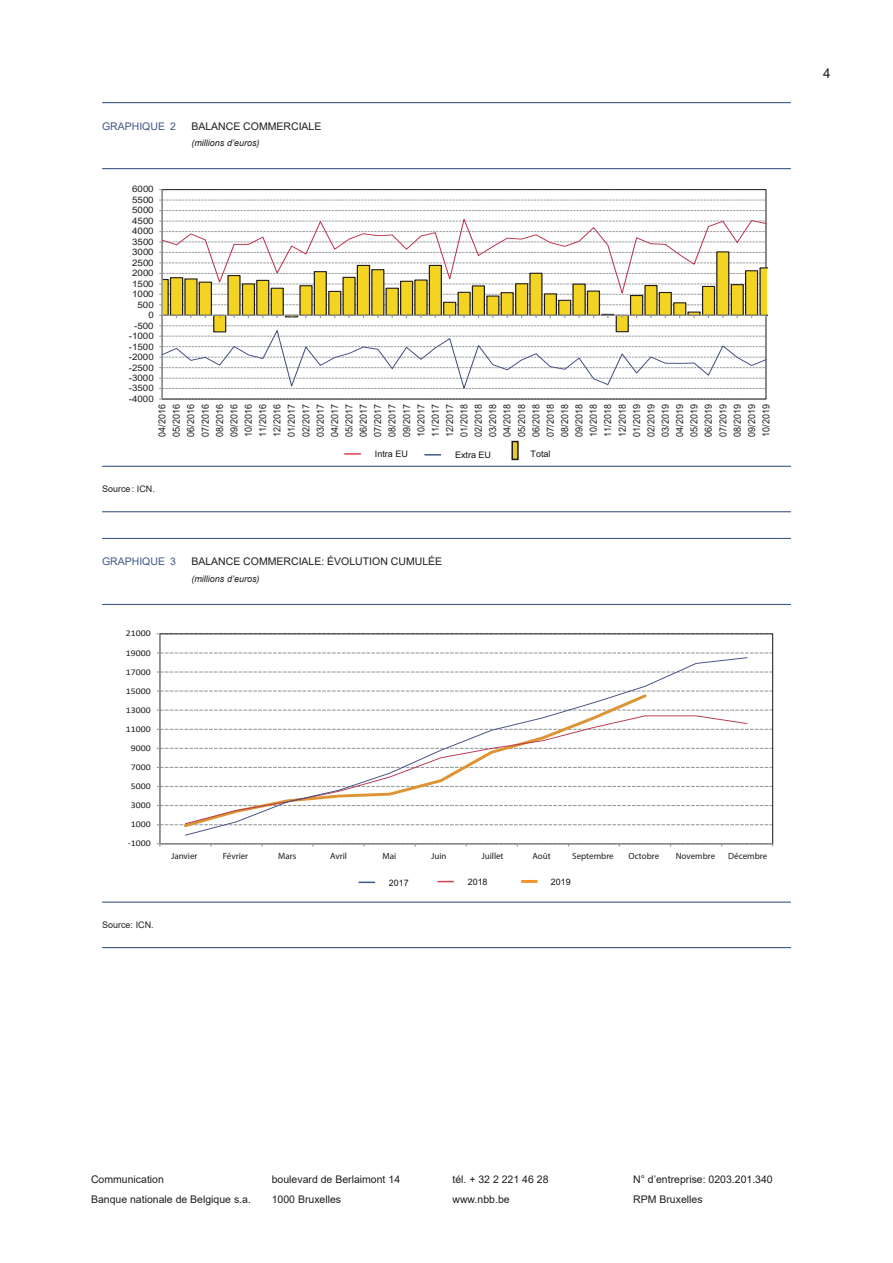
<style>
.page{position:relative;width:893px;height:1263px;background:#fff}
.page>*{position:absolute;margin:0;border:0;box-sizing:border-box;transform-origin:0 0}
.t1{font:13.5px "Arial";color:#211d1e}
.t2{font:10.5px "Arial";color:#211d1e}
.t3{font:10.5px "Arial";color:#415986}
.t4{font:9.75px/14.4px "Arial";letter-spacing:.005em;color:#211d1e;text-align:justify;scale:.91 1}
.t5{font:9px "Myriad Pro";color:#211d1e}
.t6{font:italic 9px "Arial";color:#211d1e}
.t7{font:9px "Arial";color:#211d1e}
.t8{font:9px "Arial";color:#131214}
.t9{font:8.85px "Arial";letter-spacing:.005em;color:#211d1e;scale:1.1 1}
.t10{font:8.85px "Arial";color:#131214}
.t11{font:8.7px "Calibri";letter-spacing:-.005em;color:#211d1e;scale:1.13 1}
</style>
<div class="page">
<hr style="left:102px;top:102px;width:689px;height:1px;background:#415986">
<hr style="left:102px;top:168px;width:689px;height:1px;background:#415986">
<hr style="left:102px;top:466px;width:689px;height:1px;background:#415986">
<hr style="left:102px;top:511px;width:689px;height:1px;background:#415986">
<svg style="left:163px;top:296px;width:604px;height:29px"></svg>
<hr style="left:162px;top:190px;width:1px;height:209px;background:#989c9e">
<svg style="left:159px;top:398px;width:607px;height:2px"></svg>
<svg style="left:159px;top:304px;width:607px;height:1px"></svg>
<svg style="left:159px;top:210px;width:607px;height:1px"></svg>
<svg style="left:159px;top:199px;width:607px;height:2px"></svg>
<svg style="left:159px;top:189px;width:607px;height:1px"></svg>
<hr style="left:162px;top:315px;width:604px;height:1px;background:#989c9e">
<svg style="left:159px;top:325px;width:608px;height:66px"></svg>
<svg style="left:162px;top:217px;width:605px;height:79px"></svg>
<svg style="left:344px;top:453px;width:17px;height:2px"></svg>
<svg style="left:424px;top:454px;width:17px;height:2px"></svg>
<div style="left:512px;top:442px;width:6px;height:17px;background:#e8cb2a"></div>
<div style="left:511px;top:441px;width:8px;height:19px;border:2px solid #211d1e"></div>
<hr style="left:102px;top:538px;width:689px;height:1px;background:#415986">
<hr style="left:102px;top:604px;width:689px;height:1px;background:#415986">
<hr style="left:102px;top:901px;width:689px;height:2px;background:#415986">
<hr style="left:102px;top:947px;width:689px;height:1px;background:#415986">
<hr style="left:159px;top:634px;width:1px;height:210px;background:#989c9e">
<svg style="left:157px;top:824px;width:616px;height:1px"></svg>
<svg style="left:157px;top:805px;width:616px;height:1px"></svg>
<svg style="left:157px;top:786px;width:616px;height:1px"></svg>
<svg style="left:157px;top:767px;width:616px;height:1px"></svg>
<svg style="left:157px;top:748px;width:616px;height:1px"></svg>
<svg style="left:157px;top:729px;width:616px;height:1px"></svg>
<svg style="left:157px;top:709px;width:616px;height:2px"></svg>
<svg style="left:157px;top:690px;width:616px;height:2px"></svg>
<svg style="left:157px;top:671px;width:616px;height:2px"></svg>
<svg style="left:157px;top:652px;width:616px;height:1px"></svg>
<svg style="left:157px;top:633px;width:616px;height:1px"></svg>
<svg style="left:157px;top:843px;width:616px;height:3px"></svg>
<svg style="left:184px;top:657px;width:564px;height:179px"></svg>
<svg style="left:359px;top:881px;width:16px;height:2px"></svg>
<svg style="left:437px;top:881px;width:17px;height:1px"></svg>
<hr style="left:521px;top:880px;width:16px;height:3px;background:#f4952e">
<p class="t3" style="left:102px;top:119px;width:16px">Grap</p>
<p class="t3" style="left:132px;top:119px;width:14px">hique</p>
<p class="t3" style="left:170px;top:119px;width:7px">2</p>
<p class="t2" style="left:191px;top:119px;width:132px">BALANCE COMMERCIALE</p>
<p class="t6" style="left:191px;top:137px;width:70px">(millions d’euros)</p>
<p class="t9" style="left:132px;top:183px;width:21px">6000</p>
<p class="t9" style="left:132px;top:194px;width:21px">5500</p>
<p class="t9" style="left:132px;top:204px;width:21px">5000</p>
<p class="t9" style="left:132px;top:215px;width:21px">4500</p>
<p class="t9" style="left:132px;top:225px;width:21px">4000</p>
<p class="t9" style="left:132px;top:236px;width:21px">3500</p>
<p class="t9" style="left:132px;top:246px;width:21px">3000</p>
<p class="t9" style="left:132px;top:257px;width:21px">2500</p>
<p class="t9" style="left:132px;top:267px;width:21px">2000</p>
<p class="t9" style="left:132px;top:278px;width:21px">1500</p>
<p class="t9" style="left:132px;top:288px;width:21px">1000</p>
<p class="t9" style="left:137px;top:298px;width:16px">500</p>
<p class="t9" style="left:148px;top:309px;width:6px">0</p>
<p class="t9" style="left:134px;top:319px;width:19px">-500</p>
<p class="t9" style="left:129px;top:330px;width:24px">-1000</p>
<p class="t9" style="left:129px;top:340px;width:24px">-1500</p>
<p class="t9" style="left:129px;top:351px;width:24px">-2000</p>
<p class="t9" style="left:129px;top:361px;width:24px">-2500</p>
<p class="t9" style="left:129px;top:372px;width:24px">-3000</p>
<p class="t9" style="left:129px;top:382px;width:24px">-3500</p>
<p class="t9" style="left:129px;top:393px;width:24px">-4000</p>
<p class="t4" style="left:155px;top:437px;width:37px;rotate:-90deg">04/2016<br>05/2016<br>06/2016<br>07/2016<br>08/2016<br>09/2016<br>10/2016<br>11/2016<br>12/2016<br>01/2017<br>02/2017<br>03/2017<br>04/2017<br>05/2017<br>06/2017<br>07/2017<br>08/2017<br>09/2017<br>10/2017<br>11/2017<br>12/2017<br>01/2018<br>02/2018<br>03/2018<br>04/2018<br>05/2018<br>06/2018<br>07/2018<br>08/2018<br>09/2018<br>10/2018<br>11/2018<br>12/2018<br>01/2019<br>02/2019<br>03/2019<br>04/2019<br>05/2019<br>06/2019<br>07/2019<br>08/2019<br>09/2019<br>10/2019</p>
<p class="t7" style="left:102px;top:483px;width:54px">Source: ICN.</p>
<p class="t8" style="left:375px;top:448px;width:35px">Intra EU</p>
<p class="t8" style="left:455px;top:449px;width:38px">Extra EU</p>
<p class="t8" style="left:531px;top:448px;width:22px">Total</p>
<p class="t3" style="left:102px;top:554px;width:16px">Grap</p>
<p class="t3" style="left:132px;top:554px;width:14px">hique</p>
<p class="t3" style="left:170px;top:554px;width:7px">3</p>
<p class="t2" style="left:191px;top:554px;width:252px">BALANCE COMMERCIALE: ÉVOLUTION CUMULÉE</p>
<p class="t6" style="left:191px;top:573px;width:70px">(millions d’euros)</p>
<p class="t11" style="left:126px;top:627px;width:23px">21000</p>
<p class="t11" style="left:126px;top:647px;width:23px">19000</p>
<p class="t11" style="left:126px;top:666px;width:23px">17000</p>
<p class="t11" style="left:126px;top:685px;width:23px">15000</p>
<p class="t11" style="left:126px;top:704px;width:23px">13000</p>
<p class="t11" style="left:126px;top:723px;width:23px">11000</p>
<p class="t11" style="left:131px;top:742px;width:19px">9000</p>
<p class="t11" style="left:131px;top:761px;width:19px">7000</p>
<p class="t11" style="left:131px;top:780px;width:19px">5000</p>
<p class="t11" style="left:131px;top:799px;width:19px">3000</p>
<p class="t11" style="left:131px;top:818px;width:19px">1000</p>
<p class="t11" style="left:128px;top:837px;width:22px">-1000</p>
<p class="t7" style="left:102px;top:919px;width:53px">Source: ICN.</p>
<p class="t5" style="left:171px;top:850px;width:28px">Janvier</p>
<p class="t5" style="left:223px;top:850px;width:27px">Février</p>
<p class="t5" style="left:278px;top:850px;width:20px">Mars</p>
<p class="t5" style="left:330px;top:850px;width:18px">Avril</p>
<p class="t5" style="left:382px;top:850px;width:15px">Mai</p>
<p class="t5" style="left:431px;top:850px;width:17px">Juin</p>
<p class="t5" style="left:481px;top:850px;width:24px">Juillet</p>
<p class="t5" style="left:532px;top:850px;width:20px">Août</p>
<p class="t5" style="left:572px;top:850px;width:43px">Septembre</p>
<p class="t5" style="left:628px;top:850px;width:32px">Octobre</p>
<p class="t5" style="left:676px;top:850px;width:41px">Novembre</p>
<p class="t5" style="left:728px;top:850px;width:41px">Décembre</p>
<p class="t10" style="left:389px;top:877px;width:21px">2017</p>
<p class="t10" style="left:468px;top:876px;width:21px">2018</p>
<p class="t10" style="left:551px;top:876px;width:21px">2019</p>
<h1 class="t1" style="left:823px;top:64px;width:9px">4</h1>
<p class="t2" style="left:91px;top:1172px;width:74px">Communication</p>
<p class="t2" style="left:272px;top:1172px;width:130px">boulevard de Berlaimont 14</p>
<p class="t2" style="left:452px;top:1172px;width:98px">tél. + 32 2 221 46 28</p>
<p class="t2" style="left:633px;top:1172px;width:141px">N° d’entreprise: 0203.201.340</p>
<p class="t2" style="left:91px;top:1192px;width:161px">Banque nationale de Belgique s.a.</p>
<p class="t2" style="left:272px;top:1192px;width:71px">1000 Bruxelles</p>
<p class="t2" style="left:452px;top:1192px;width:59px">www.nbb.be</p>
<p class="t2" style="left:633px;top:1192px;width:71px">RPM Bruxelles</p>
</div>
